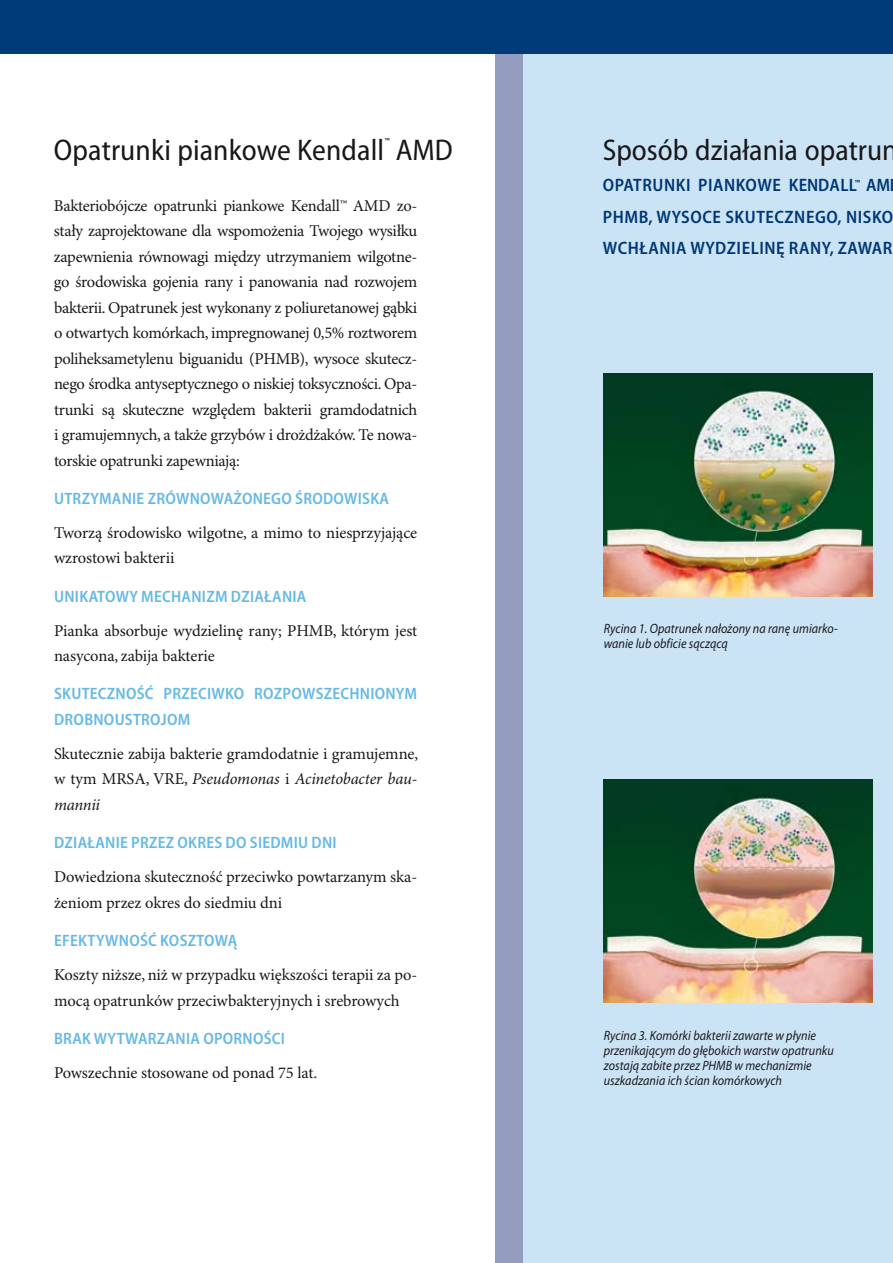
<style>
.page{position:relative;width:893px;height:1263px;background:#fff}
.page>*{position:absolute;margin:0;border:0;box-sizing:border-box;transform-origin:0 0}
.t1{font:semi-condensed 30px "Myriad Pro";color:#1a171b}
.t2{font:600 semi-condensed 18px/31.5px "Myriad Pro";letter-spacing:.03em;color:#003774}
.t3{font:16.5px/25.5px "Minion Pro";letter-spacing:-.015em;color:#1a171b}
.t4{font:600 semi-condensed 16.5px/25.5px "Myriad Pro";letter-spacing:.015em;color:#65b9e4}
.t5{font:italic 13.5px/15px "Myriad Pro";letter-spacing:.005em;color:#1a171b;scale:.9 1}
.t6{font:semi-condensed 9px "Myriad Pro";color:#1a171b}
.s1{font-style:italic}
</style>
<div class="page">
<div style="left:497px;top:24px;width:396px;height:1239px;background:#cbe4f5"></div>
<img style="left:603px;top:373px;width:269px;height:223px">
<img style="left:604px;top:779px;width:268px;height:223px">
<div style="left:496px;top:24px;width:27px;height:1239px;background:#949cbf"></div>
<div style="left:0;top:0;width:893px;height:54px;background:#003b79"></div>
<p class="t6" style="left:384px;top:136px;width:7px">™</p>
<h1 class="t1" style="left:54px;top:133px;width:400px">Opatrunki piankowe Kendall AMD</h1>
<p class="t3" style="left:54px;top:193px;width:365px;text-align:justify">Bakteriobójcze opatrunki piankowe Kendall™ AMD zo&shy;stały zaprojektowane dla wspomożenia Twojego wysiłku zapewnienia równowagi między utrzymaniem wilgotne&shy;go środowiska gojenia rany i panowania nad rozwojem bakterii. Opatrunek jest wykonany z poliuretanowej gąbki o otwartych komórkach, impregnowanej 0,5% roztworem poliheksametylenu biguanidu (PHMB), wysoce skutecz&shy;nego środka antyseptycznego o niskiej toksyczności. Opa&shy;trunki są skuteczne względem bakterii gramdodatnich i gramujemnych, a także grzybów i drożdżaków. Te nowa&shy;torskie opatrunki zapewniają:</p>
<p class="t4" style="left:54px;top:486px;width:336px">UTRZYMANIE ZRÓWNOWAŻONEGO ŚRODOWISKA</p>
<p class="t3" style="left:54px;top:521px;width:365px">Tworzą środowisko wilgotne, a mimo to niesprzyjające wzrostowi bakterii</p>
<p class="t4" style="left:54px;top:584px;width:254px">UNIKATOWY MECHANIZM DZIAŁANIA</p>
<p class="t3" style="left:54px;top:618px;width:365px">Pianka absorbuje wydzielinę rany; PHMB, którym jest nasycona, zabija bakterie</p>
<p class="t4" style="left:54px;top:681px;width:364px">SKUTECZNOŚĆ PRZECIWKO ROZPOWSZECHNIONYM<br>DROBNOUSTROJOM</p>
<p class="t3" style="left:54px;top:742px;width:366px;text-align:justify">Skutecznie zabija bakterie gramdodatnie i gramujemne, w tym MRSA, VRE, <span class="s1">Pseudomonas</span> i <span class="s1">Acinetobacter bau&shy;mannii</span></p>
<p class="t4" style="left:54px;top:830px;width:284px">DZIAŁANIE PRZEZ OKRES DO SIEDMIU DNI</p>
<p class="t3" style="left:54px;top:865px;width:365px">Dowiedziona skuteczność przeciwko powtarzanym ska&shy;żeniom przez okres do siedmiu dni</p>
<p class="t4" style="left:54px;top:928px;width:184px">EFEKTYWNOŚĆ KOSZTOWĄ</p>
<p class="t3" style="left:54px;top:963px;width:365px">Koszty niższe, niż w przypadku większości terapii za po&shy;mocą opatrunków przeciwbakteryjnych i srebrowych</p>
<p class="t4" style="left:54px;top:1026px;width:232px">BRAK WYTWARZANIA OPORNOŚCI</p>
<p class="t3" style="left:54px;top:1060px;width:265px">Powszechnie stosowane od ponad 75 lat.</p>
<h1 class="t1" style="left:603px;top:134px;width:296px">Sposób działania opatrun</h1>
<p class="t2" style="left:603px;top:170px;width:292px">OPATRUNKI PIANKOWE KENDALL<sup>™</sup> AM<br>PHMB, WYSOCE SKUTECZNEGO, NISKO<br>WCHŁANIA WYDZIELINĘ RANY, ZAWAR</p>
<p class="t5" style="left:604px;top:621px;width:262px">Rycina 1. Opatrunek nałożony na ranę umiarko&shy;wanie lub obficie sączącą</p>
<p class="t5" style="left:604px;top:1028px;width:257px">Rycina 3. Komórki bakterii zawarte w płynie przenikającym do głębokich warstw opatrunku zostają zabite przez PHMB w mechanizmie uszkadzania ich ścian komórkowych</p>
</div>
